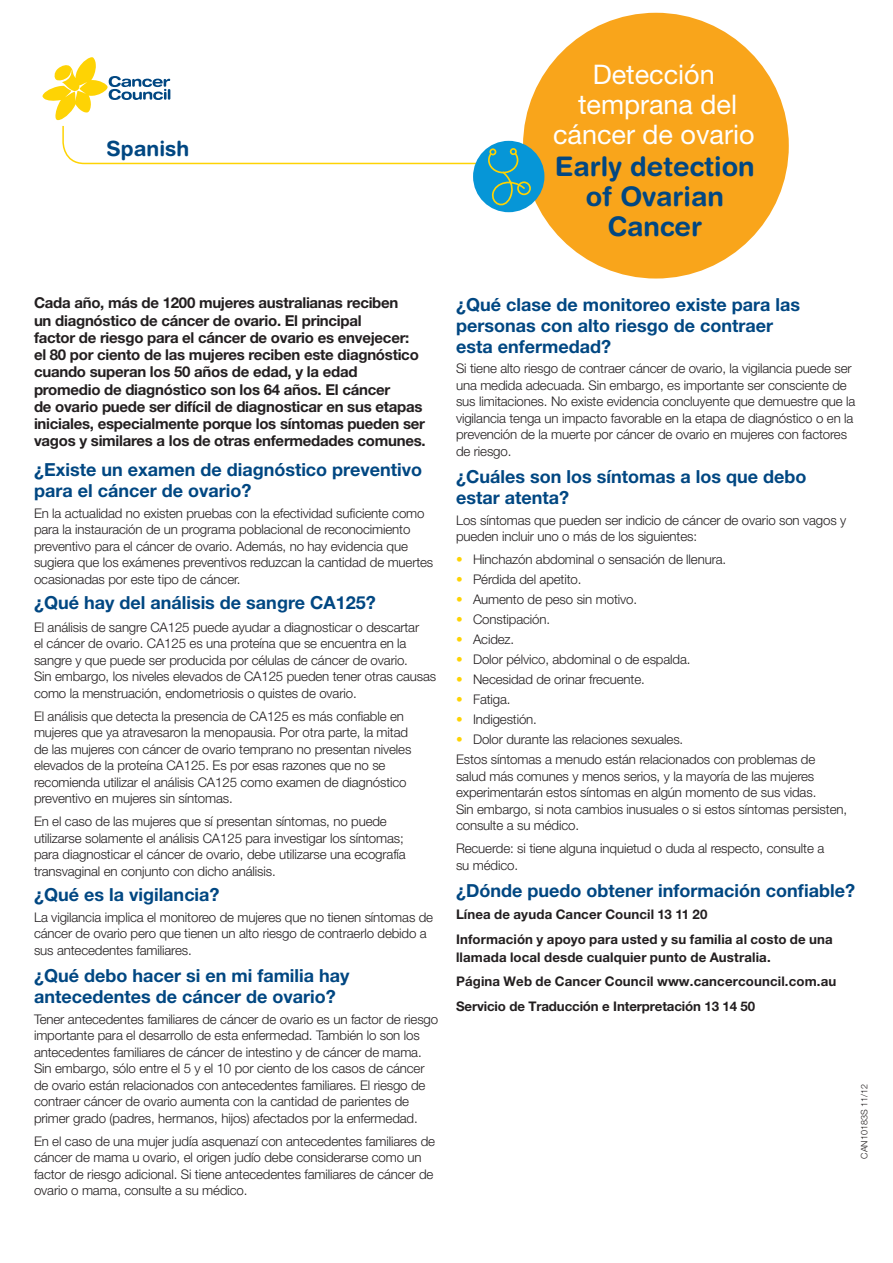
<style>
.page{position:relative;width:893px;height:1263px;background:#fff}
.page>*{position:absolute;margin:0;border:0;box-sizing:border-box;transform-origin:0 0}
.t1{font:27px/30px "Helvetica Neue LT Std";color:#fff;text-align:center}
.t2{font:700 27px/30px "Helvetica Rounded LT Std";color:#014782;text-align:center}
.t3{font:700 21px "Helvetica Rounded LT Std";color:#014782}
.t4{font:700 18px/21px "Helvetica Neue LT Std";color:#014782}
.t5{font:700 15px/17.2px "Helvetica Neue LT Std";letter-spacing:-.015em;color:#231f20}
.t6{font:300 13.35px/16.5px "Helvetica Neue LT Std";letter-spacing:-.01em;color:#231f20}
.t7{font:700 13.35px/24.3px "Helvetica Neue LT Std";letter-spacing:.01em;color:#231f20}
.t8{font:300 9px "Helvetica Neue LT Std";color:#231f20}
.s1{color:#fed304}
</style>
<div class="page">
<div style="left:523px;top:13px;width:266px;height:266px;background:#f9a51b;border-radius:50%"></div>
<div style="left:473px;top:141px;width:72px;height:71px;background:#0696d7;border-radius:50%"></div>
<svg style="left:43px;top:57px;width:490px;height:156px"></svg>
<h2 class="t3" style="left:106px;top:136px;width:84px">Spanish</h2>
<h1 class="t1" style="left:553px;top:59px;width:203px">Detección temprana del cáncer de ovario</h1>
<h1 class="t2" style="left:555px;top:151px;width:201px">Early detection of Ovarian<br>Cancer</h1>
<p class="t5" style="left:34px;top:294px;width:393px">Cada año, más de 1200 mujeres australianas reciben<br>un diagnóstico de cáncer de ovario. El principal<br>factor de riesgo para el cáncer de ovario es envejecer:<br>el 80 por ciento de las mujeres reciben este diagnóstico cuando superan los 50 años de edad, y la edad promedio de diagnóstico son los 64 años. El cáncer<br>de ovario puede ser difícil de diagnosticar en sus etapas iniciales, especialmente porque los síntomas pueden ser vagos y similares a los de otras enfermedades comunes.</p>
<h3 class="t4" style="left:34px;top:459px;width:389px">¿Existe un examen de diagnóstico preventivo para el cáncer de ovario?</h3>
<p class="t6" style="left:34px;top:504px;width:401px">En la actualidad no existen pruebas con la efectividad suficiente como para la instauración de un programa poblacional de reconocimiento preventivo para el cáncer de ovario. Además, no hay evidencia que sugiera que los exámenes preventivos reduzcan la cantidad de muertes ocasionadas por este tipo de cáncer.</p>
<h3 class="t4" style="left:34px;top:592px;width:343px">¿Qué hay del análisis de sangre CA125?</h3>
<p class="t6" style="left:34px;top:618px;width:404px">El análisis de sangre CA125 puede ayudar a diagnosticar o descartar<br>el cáncer de ovario. CA125 es una proteína que se encuentra en la sangre y que puede ser producida por células de cáncer de ovario.<br>Sin embargo, los niveles elevados de CA125 pueden tener otras causas como la menstruación, endometriosis o quistes de ovario.</p>
<p class="t6" style="left:34px;top:707px;width:379px">El análisis que detecta la presencia de CA125 es más confiable en mujeres que ya atravesaron la menopausia. Por otra parte, la mitad de las mujeres con cáncer de ovario temprano no presentan niveles elevados de la proteína CA125. Es por esas razones que no se recomienda utilizar el análisis CA125 como examen de diagnóstico preventivo en mujeres sin síntomas.</p>
<p class="t6" style="left:34px;top:813px;width:373px">En el caso de las mujeres que sí presentan síntomas, no puede utilizarse solamente el análisis CA125 para investigar los síntomas; para diagnosticar el cáncer de ovario, debe utilizarse una ecografía transvaginal en conjunto con dicho análisis.</p>
<h3 class="t4" style="left:34px;top:883px;width:187px">¿Qué es la vigilancia?</h3>
<p class="t6" style="left:34px;top:908px;width:401px">La vigilancia implica el monitoreo de mujeres que no tienen síntomas de cáncer de ovario pero que tienen un alto riesgo de contraerlo debido a sus antecedentes familiares.</p>
<h3 class="t4" style="left:34px;top:965px;width:317px">¿Qué debo hacer si en mi familia hay antecedentes de cáncer de ovario?</h3>
<p class="t6" style="left:34px;top:1010px;width:406px">Tener antecedentes familiares de cáncer de ovario es un factor de riesgo importante para el desarrollo de esta enfermedad. También lo son los antecedentes familiares de cáncer de intestino y de cáncer de mama.<br>Sin embargo, sólo entre el 5 y el 10 por ciento de los casos de cáncer de ovario están relacionados con antecedentes familiares. El riesgo de contraer cáncer de ovario aumenta con la cantidad de parientes de primer grado (padres, hermanos, hijos) afectados por la enfermedad.</p>
<p class="t6" style="left:34px;top:1132px;width:403px">En el caso de una mujer judía asquenazí con antecedentes familiares de cáncer de mama u ovario, el origen judío debe considerarse como un factor de riesgo adicional. Si tiene antecedentes familiares de cáncer de ovario o mama, consulte a su médico.</p>
<h3 class="t4" style="left:456px;top:293px;width:345px">¿Qué clase de monitoreo existe para las personas con alto riesgo de contraer esta enfermedad?</h3>
<p class="t6" style="left:456px;top:360px;width:401px">Si tiene alto riesgo de contraer cáncer de ovario, la vigilancia puede ser una medida adecuada. Sin embargo, es importante ser consciente de sus limitaciones. No existe evidencia concluyente que demuestre que la vigilancia tenga un impacto favorable en la etapa de diagnóstico o en la prevención de la muerte por cáncer de ovario en mujeres con factores de riesgo.</p>
<h3 class="t4" style="left:456px;top:466px;width:352px">¿Cuáles son los síntomas a los que debo estar atenta?</h3>
<p class="t6" style="left:456px;top:512px;width:392px">Los síntomas que pueden ser indicio de cáncer de ovario son vagos y pueden incluir uno o más de los siguientes:</p>
<p class="t6" style="left:456px;top:550px;width:272px"><span class="s1">•</span> Hinchazón abdominal o sensación de llenura.</p>
<p class="t6" style="left:456px;top:570px;width:127px"><span class="s1">•</span> Pérdida del apetito.</p>
<p class="t6" style="left:456px;top:590px;width:182px"><span class="s1">•</span> Aumento de peso sin motivo.</p>
<p class="t6" style="left:456px;top:610px;width:96px"><span class="s1">•</span> Constipación.</p>
<p class="t6" style="left:456px;top:630px;width:60px"><span class="s1">•</span> Acidez.</p>
<p class="t6" style="left:456px;top:650px;width:236px"><span class="s1">•</span> Dolor pélvico, abdominal o de espalda.</p>
<p class="t6" style="left:456px;top:670px;width:190px"><span class="s1">•</span> Necesidad de orinar frecuente.</p>
<p class="t6" style="left:456px;top:690px;width:56px"><span class="s1">•</span> Fatiga.</p>
<p class="t6" style="left:456px;top:710px;width:82px"><span class="s1">•</span> Indigestión.</p>
<p class="t6" style="left:456px;top:728px;width:361px;line-height:20.7px"><span class="s1">•</span> Dolor durante las relaciones sexuales.<br>Estos síntomas a menudo están relacionados con problemas de</p>
<p class="t6" style="left:456px;top:768px;width:393px">salud más comunes y menos serios, y la mayoría de las mujeres experimentarán estos síntomas en algún momento de sus vidas.<br>Sin embargo, si nota cambios inusuales o si estos síntomas persisten, consulte a su médico.</p>
<p class="t6" style="left:456px;top:840px;width:370px">Recuerde: si tiene alguna inquietud o duda al respecto, consulte a su médico.</p>
<h3 class="t4" style="left:456px;top:880px;width:400px">¿Dónde puedo obtener información confiable?</h3>
<p class="t7" style="left:456px;top:902px;width:378px">Línea de ayuda Cancer Council 13 11 20<br>Información y apoyo para usted y su familia al costo de una</p>
<p class="t7" style="left:456px;top:944px;width:382px">llamada local desde cualquier punto de Australia.<br>Página Web de Cancer Council www.cancercouncil.com.au<br>Servicio de Traducción e Interpretación 13 14 50</p>
<p class="t8" style="left:859px;top:1159px;width:76px;rotate:-90deg">CAN10183S 11/12</p>
</div>
